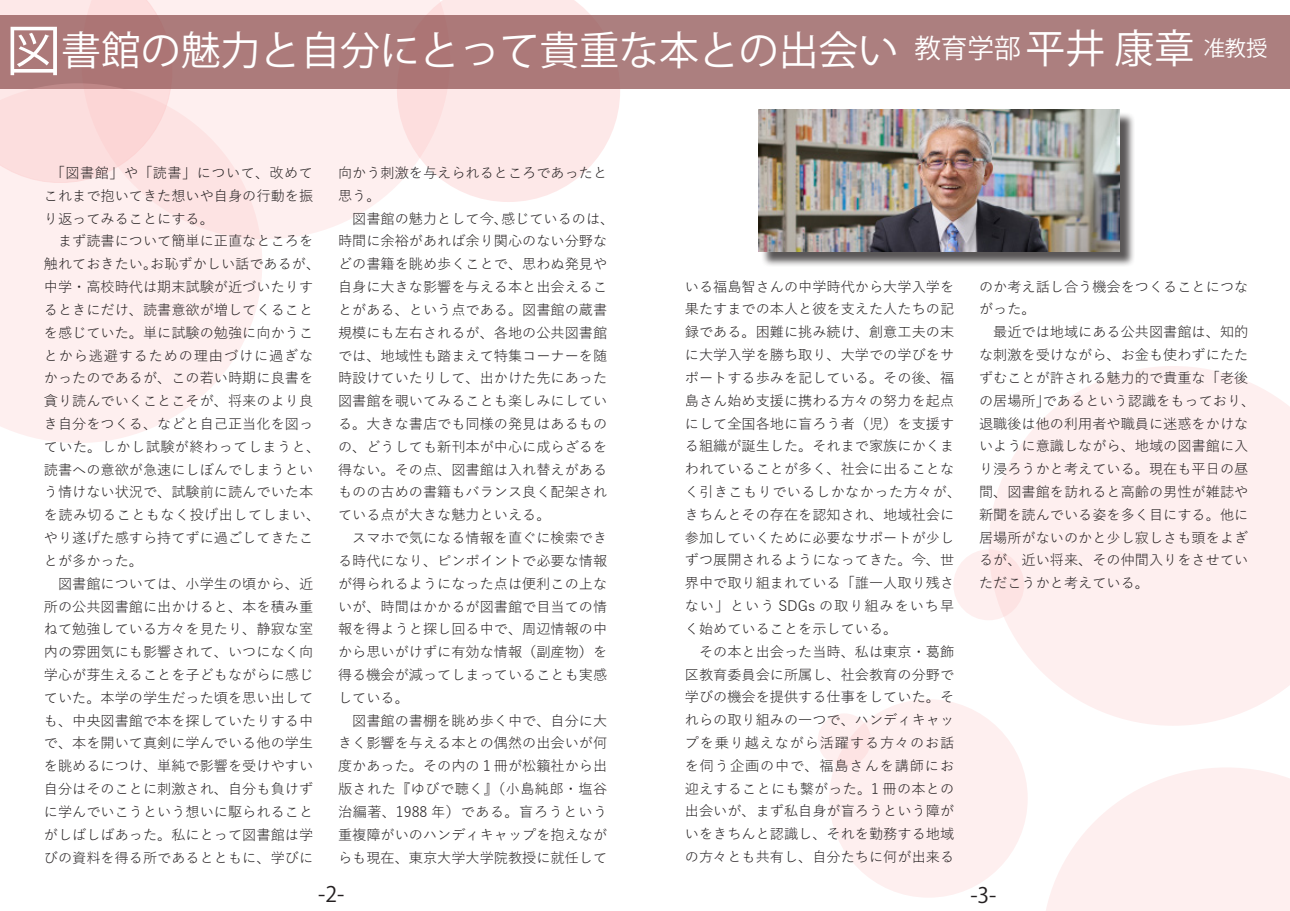
<style>
.page{position:relative;width:1290px;height:911px;background:#fff}
.page>*{position:absolute;margin:0;border:0;box-sizing:border-box;transform-origin:0 0}
.t1{font:39.88px "Koz Go Pr 6 N";color:#fff}
.t2{font:26.62px "Koz Go Pr 6 N";color:#fff}
.t3{font:21.25px "Koz Go Pr 6 N";color:#231f20}
.t4{font:21.25px "Koz Go Pr 6 N";color:#fff}
.t5{font:14.12px/22.8px "Yu Gothic";color:#231f20}
.s1{font-size:54.88px}
</style>
<div class="page">
<svg style="left:989px;top:366px;width:301px;height:359px;fill:#feefef"></svg>
<div style="left:829px;top:699px;width:199px;height:198px;background:#feefef;border-radius:50%"></div>
<div style="left:818px;top:713px;width:53px;height:53px;background:#feefef;border-radius:50%"></div>
<svg style="left:172px;top:0;width:225px;height:239px;fill:#feefef"></svg>
<svg style="left:397px;top:0;width:223px;height:202px"></svg>
<svg style="left:0;top:0;width:172px;height:15px"></svg>
<div style="left:0;top:15px;width:1290px;height:74px;background:#ac7f7f"></div>
<svg style="left:0;top:83px;width:262px;height:360px;fill:#feefef"></svg>
<div style="left:953px;top:549px;width:71px;height:71px;background:#feefef;border-radius:50%"></div>
<svg style="left:1046px;top:768px;width:244px;height:143px"></svg>
<div style="left:760px;top:112px;width:375px;height:155px;background:#231f20;opacity:.75"></div>
<img style="left:758px;top:110px;width:362px;height:142px">
<p class="t1" style="left:6px;top:28px;width:894px"><span class="s1">図</span>書館の魅力と自分にとって貴重な本との出会い</p>
<p class="t1" style="left:1025px;top:26px;width:170px">平井康章</p>
<p class="t2" style="left:914px;top:34px;width:108px">教育学部</p>
<p class="t4" style="left:1203px;top:37px;width:65px">准教授</p>
<p class="t5" style="left:44px;top:160px;width:271px;text-align:justify">　「図書館」や「読書」について、改めてこれまで抱いてきた想いや自身の行動を振り返ってみることにする。</p>
<p class="t5" style="left:150px;top:228px;width:172px;text-indent:-106px">　まず読書について簡単に正直なところをお恥ずかしい話であるが、</p>
<p class="t5" style="left:44px;top:251px;width:278px">触れておきたい。<br>中学・高校時代は期末試験が近づいたりするときにだけ、読書意欲が増してくることを感じていた。単に試験の勉強に向かうことから逃避するための理由づけに過ぎなかったのであるが、この若い時期に良書を貪り読んでいくことこそが、将来のより良き自分をつくる、などと自己正当化を図っていた。しかし試験が終わってしまうと、読書への意欲が急速にしぼんでしまうという情けない状況で、試験前に読んでいた本を読み切ることもなく投げ出してしまい、やり遂げた感すら持てずに過ごしてきたことが多かった。</p>
<p class="t5" style="left:44px;top:570px;width:271px;text-align:justify">　図書館については、小学生の頃から、近所の公共図書館に出かけると、本を積み重ねて勉強している方々を見たり、静寂な室内の雰囲気にも影響されて、いつになく向学心が芽生えることを子どもながらに感じていた。本学の学生だった頃を思い出しても、中央図書館で本を探していたりする中で、本を開いて真剣に学んでいる他の学生を眺めるにつけ、単純で影響を受けやすい自分はそのことに刺激され、自分も負けずに学んでいこうという想いに駆られることがしばしばあった。私にとって図書館は学びの資料を得る所であるとともに、学びに</p>
<p class="t5" style="left:338px;top:160px;width:271px">向かう刺激を与えられるところであったと思う。</p>
<p class="t5" style="left:501px;top:205px;width:115px">感じているのは、</p>
<p class="t5" style="left:338px;top:205px;width:271px">　図書館の魅力として今、<br>時間に余裕があれば余り関心のない分野などの書籍を眺め歩くことで、思わぬ発見や自身に大きな影響を与える本と出会えることがある、という点である。図書館の蔵書規模にも左右されるが、各地の公共図書館では、地域性も踏まえて特集コーナーを随時設けていたりして、出かけた先にあった図書館を覗いてみることも楽しみにしている。大きな書店でも同様の発見はあるものの、どうしても新刊本が中心に成らざるを得ない。その点、図書館は入れ替えがあるものの古めの書籍もバランス良く配架されている点が大きな魅力といえる。</p>
<p class="t5" style="left:338px;top:525px;width:271px;text-align:justify">　スマホで気になる情報を直ぐに検索できる時代になり、ピンポイントで必要な情報が得られるようになった点は便利この上ないが、時間はかかるが図書館で目当ての情報を得ようと探し回る中で、周辺情報の中から思いがけずに有効な情報（副産物）を得る機会が減ってしまっていることも実感している。</p>
<p class="t5" style="left:338px;top:707px;width:271px;text-align:justify">　図書館の書棚を眺め歩く中で、自分に大きく影響を与える本との偶然の出会いが何度かあった。その内の１冊が松籟社から出版された『ゆびで聴く』（小島純郎・塩谷治編著、1988 年）である。盲ろうという重複障がいのハンディキャップを抱えながらも現在、東京大学大学院教授に就任して</p>
<p class="t3" style="left:318px;top:882px;width:28px">-2-</p>
<p class="t5" style="left:685px;top:273px;width:278px">いる福島智さんの中学時代から大学入学を果たすまでの本人と彼を支えた人たちの記録である。困難に挑み続け、創意工夫の末に大学入学を勝ち取り、大学での学びをサポートする歩みを記している。その後、福島さん始め支援に携わる方々の努力を起点にして全国各地に盲ろう者（児）を支援する組織が誕生した。それまで家族にかくまわれていることが多く、社会に出ることなく引きこもりでいるしかなかった方々が、きちんとその存在を認知され、地域社会に参加していくために必要なサポートが少しずつ展開されるようになってきた。今、世界中で取り組まれている「誰一人取り残さない」という SDGs の取り組みをいち早く始めていることを示している。</p>
<p class="t5" style="left:685px;top:638px;width:271px;text-align:justify">　その本と出会った当時、私は東京・葛飾区教育委員会に所属し、社会教育の分野で学びの機会を提供する仕事をしていた。それらの取り組みの一つで、ハンディキャップを乗り越えながら活躍する方々のお話を伺う企画の中で、福島さんを講師にお迎えすることにも繋がった。1 冊の本との出会いが、まず私自身が盲ろうという障がいをきちんと認識し、それを勤務する地域の方々とも共有し、自分たちに何が出来る</p>
<p class="t5" style="left:979px;top:273px;width:271px">のか考え話し合う機会をつくることにつながった。</p>
<p class="t5" style="left:979px;top:319px;width:271px">　最近では地域にある公共図書館は、知的</p>
<p class="t5" style="left:979px;top:342px;width:271px">な刺激を受けながら、お金も使わずにたた</p>
<p class="t5" style="left:979px;top:364px;width:271px">ずむことが許される魅力的で貴重な「老後</p>
<p class="t5" style="left:1043px;top:387px;width:214px">であるという認識をもっており、</p>
<p class="t5" style="left:979px;top:387px;width:271px">の居場所」<br>退職後は他の利用者や職員に迷惑をかけないように意識しながら、地域の図書館に入り浸ろうかと考えている。現在も平日の昼間、図書館を訪れると高齢の男性が雑誌や新聞を読んでいる姿を多く目にする。他に居場所がないのかと少し寂しさも頭をよぎるが、近い将来、その仲間入りをさせていただこうかと考えている。</p>
<p class="t3" style="left:970px;top:883px;width:28px">-3-</p>
</div>
